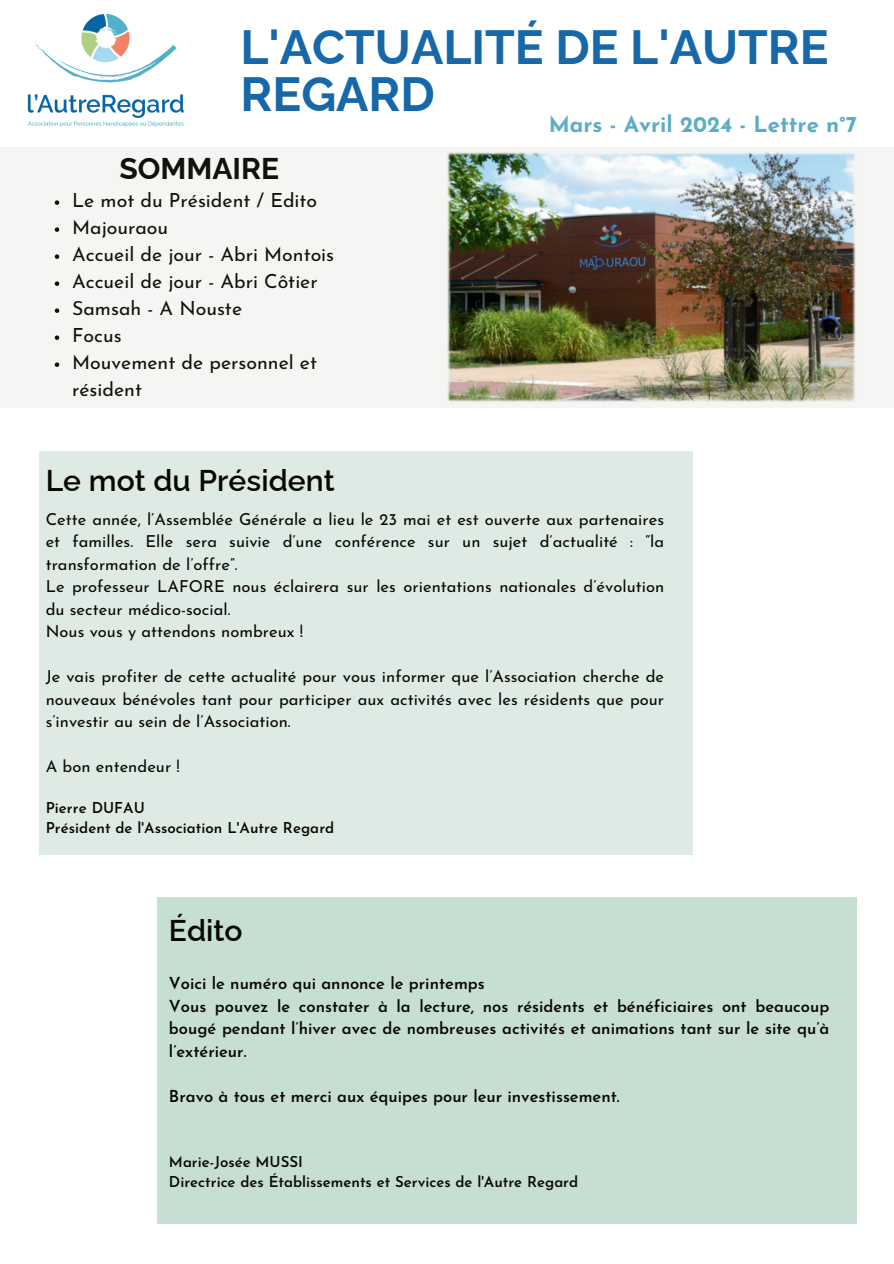
<style>
.page{position:relative;width:894px;height:1264px;background:#fff}
.page>*{position:absolute;margin:0;border:0;box-sizing:border-box;transform-origin:0 0}
.t1{font:700 48px/47.2px "Raleway";color:#1668a8}
.t2{font:600 30px "Raleway";letter-spacing:.005em;color:#080704}
.t3{font:700 30px "Raleway";color:#12110e}
.t4{font:700 22.2px "Josefin Sans";color:#5eadc4}
.t5{font:19.5px/27px "Josefin Sans";color:#12110e}
.t6{font:16.5px/22.5px "Josefin Sans";letter-spacing:.005em;color:#080704}
.t7{font:600 16.5px/22.5px "Josefin Sans";color:#080704}
.t8{font:600 15px/20.2px "Josefin Sans";color:#080704}
</style>
<div class="page">
<div style="left:0;top:147px;width:893px;height:261px;background:#f5f6f3"></div>
<img style="left:447px;top:152px;width:409px;height:250px">
<div style="left:39px;top:451px;width:653px;height:403px;background:#ddebe4"></div>
<div style="left:157px;top:897px;width:699px;height:326px;background:#c7ded3"></div>
<svg style="left:55px;top:200px;width:4px;height:5px"></svg>
<svg style="left:55px;top:227px;width:4px;height:5px"></svg>
<svg style="left:55px;top:254px;width:4px;height:5px"></svg>
<svg style="left:55px;top:281px;width:4px;height:5px"></svg>
<svg style="left:55px;top:308px;width:4px;height:5px"></svg>
<svg style="left:55px;top:335px;width:4px;height:5px"></svg>
<svg style="left:55px;top:362px;width:4px;height:5px"></svg>
<img style="left:27px;top:15px;width:157px;height:111px">
<h1 class="t1" style="left:240px;top:18px;width:589px">L'ACTUALITÉ DE L'AUTRE<br>REGARD</h1>
<h3 class="t4" style="left:548px;top:104px;width:310px">Mars - Avril 2024 - Lettre n°7</h3>
<h2 class="t3" style="left:119px;top:144px;width:161px">SOMMAIRE</h2>
<p class="t5" style="left:72px;top:184px;width:263px">Le mot du Président / Edito<br>Majouraou<br>Accueil de jour - Abri Montois<br>Accueil de jour - Abri Côtier<br>Samsah - A Nouste<br>Focus<br>Mouvement de personnel et résident</p>
<h2 class="t2" style="left:46px;top:456px;width:290px">Le mot du Président</h2>
<p class="t6" style="left:46px;top:505px;width:619px">Cette année, l’Assemblée Générale a lieu le 23 mai et est ouverte aux partenaires et familles. Elle sera suivie d’une conférence sur un sujet d’actualité : “la transformation de l’offre”.<br>Le professeur LAFORE nous éclairera sur les orientations nationales d’évolution du secteur médico-social.<br>Nous vous y attendons nombreux !</p>
<p class="t6" style="left:46px;top:663px;width:619px;text-align:justify">Je vais profiter de cette actualité pour vous informer que l’Association cherche de nouveaux bénévoles tant pour participer aux activités avec les résidents que pour s’investir au sein de l’Association.</p>
<p class="t6" style="left:46px;top:753px;width:136px">A bon entendeur !</p>
<p class="t8" style="left:46px;top:795px;width:290px">Pierre DUFAU<br>Président de l'Association L'Autre Regard</p>
<h2 class="t2" style="left:169px;top:906px;width:75px">Édito</h2>
<p class="t7" style="left:169px;top:969px;width:661px">Voici le numéro qui annonce le printemps<br>Vous pouvez le constater à la lecture, nos résidents et bénéficiaires ont beaucoup bougé pendant l’hiver avec de nombreuses activités et animations tant sur le site qu’à l’extérieur.</p>
<p class="t7" style="left:169px;top:1082px;width:452px">Bravo à tous et merci aux équipes pour leur investissement.</p>
<p class="t8" style="left:169px;top:1149px;width:410px">Marie-Josée MUSSI<br>Directrice des Établissements et Services de l'Autre Regard</p>
</div>
